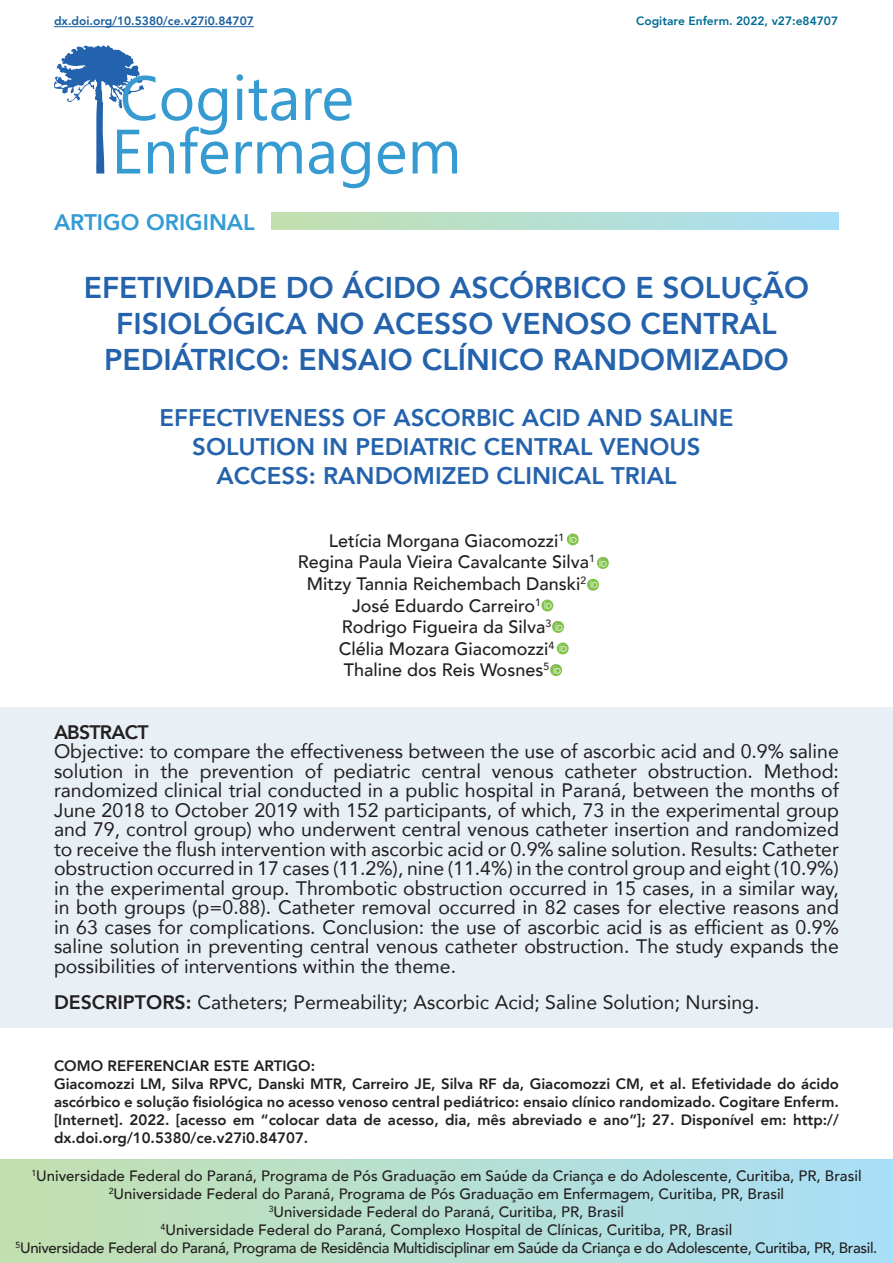
<style>
.page{position:relative;width:893px;height:1263px;background:#fff}
.page>*{position:absolute;margin:0;border:0;box-sizing:border-box;transform-origin:0 0}
.t1{font:800 30px/36px "Avenir";color:#2462ac;text-align:center}
.t2{font:800 24px "Avenir";color:#2462ac}
.t3{font:800 22.5px "Avenir";color:#349bd3}
.TEXTO{font:19.5px/19.5px "Avenir";color:#231f20;text-align:justify}
.t4{font:800 19.5px "Avenir";letter-spacing:-.04em;color:#231f20}
.t5{font:500 18px "Avenir";color:#231f20}
.t6{font:800 15px/18px "Avenir";color:#231f20;text-align:justify}
.t7{font:500 15px "Avenir";color:#231f20}
.t8{font:500 15px "Avenir";letter-spacing:-.025em;color:#231f20}
.t9{font:500 12px/18.6px "Avenir";color:#231f20;text-align:center}
.t10{font:800 12px "Avenir";color:#175d9e}
.t11{font:800 12px "Avenir";color:#006c95}
.s1{font-weight:800}
</style>
<div class="page">
<svg style="left:236px;top:141px;width:66px;height:32px"></svg>
<svg style="left:309px;top:141px;width:25px;height:33px"></svg>
<svg style="left:341px;top:141px;width:29px;height:47px"></svg>
<svg style="left:378px;top:141px;width:27px;height:33px"></svg>
<svg style="left:413px;top:141px;width:44px;height:32px"></svg>
<svg style="left:54px;top:45px;width:174px;height:129px"></svg>
<svg style="left:237px;top:74px;width:6px;height:46px"></svg>
<svg style="left:249px;top:79px;width:47px;height:42px"></svg>
<svg style="left:305px;top:88px;width:46px;height:33px"></svg>
<svg style="left:567px;top:533px;width:12px;height:12px"></svg>
<svg style="left:597px;top:557px;width:12px;height:12px"></svg>
<svg style="left:541px;top:600px;width:12px;height:11px"></svg>
<svg style="left:587px;top:579px;width:12px;height:12px"></svg>
<div style="left:271px;top:213px;width:568px;height:16px;background:linear-gradient(to right,#c3dfae,#a9dff7)"></div>
<div style="left:0;top:1160px;width:893px;height:102px;background:linear-gradient(to right,#c3dfae,#a9dff7)"></div>
<hr style="left:54px;top:26px;width:200px;height:1px;background:#175d9e">
<div style="left:0;top:707px;width:893px;height:321px;background:#e8f0f6"></div>
<svg style="left:552px;top:621px;width:12px;height:12px"></svg>
<svg style="left:557px;top:642px;width:12px;height:12px"></svg>
<svg style="left:550px;top:664px;width:12px;height:12px"></svg>
<p class="t10" style="left:54px;top:10px;width:201px">dx.doi.org/10.5380/ce.v27i0.84707</p>
<p class="t3" style="left:54px;top:201px;width:202px">ARTIGO ORIGINAL</p>
<p class="t11" style="left:636px;top:10px;width:203px">Cogitare Enferm. 2022, v27:e84707</p>
<p class="t1" style="left:84px;top:267px;width:727px">EFETIVIDADE DO ÁCIDO ASCÓRBICO E SOLUÇÃO<br>FISIOLÓGICA NO ACESSO VENOSO CENTRAL<br>PEDIÁTRICO: ENSAIO CLÍNICO RANDOMIZADO</p>
<p class="t2" style="left:160px;top:396px;width:575px">EFFECTIVENESS OF ASCORBIC ACID AND SALINE</p>
<p class="t2" style="left:192px;top:425px;width:510px">SOLUTION IN PEDIATRIC CENTRAL VENOUS</p>
<p class="t2" style="left:216px;top:454px;width:461px">ACCESS: RANDOMIZED CLINICAL TRIAL</p>
<p class="t5" style="left:329px;top:525px;width:237px">Letícia Morgana Giacomozzi<sup>1</sup></p>
<p class="t5" style="left:298px;top:546px;width:299px">Regina Paula Vieira Cavalcante Silva<sup>1</sup></p>
<p class="t5" style="left:307px;top:568px;width:281px">Mitzy Tannia Reichembach Danski<sup>2</sup></p>
<p class="t5" style="left:352px;top:590px;width:190px">José Eduardo Carreiro<sup>1</sup></p>
<p class="t5" style="left:342px;top:611px;width:211px">Rodrigo Figueira da Silva<sup>3</sup></p>
<p class="t5" style="left:339px;top:633px;width:217px">Clélia Mozara Giacomozzi<sup>4</sup></p>
<p class="t5" style="left:344px;top:654px;width:207px">Thaline dos Reis Wosnes<sup>5</sup></p>
<p class="t4" style="left:54px;top:714px;width:96px">ABSTRACT</p>
<p class="TEXTO" style="left:54px;top:741px;width:786px">Objective: to compare the effectiveness between the use of ascorbic acid and 0.9% saline solution in the prevention of pediatric central venous catheter obstruction. Method: randomized clinical trial conducted in a public hospital in Paraná, between the months of June 2018 to October 2019 with 152 participants, of which, 73 in the experimental group and 79, control group) who underwent central venous catheter insertion and randomized to receive the flush intervention with ascorbic acid or 0.9% saline solution. Results: Catheter obstruction occurred in 17 cases (11.2%), nine (11.4%) in the control group and eight (10.9%) in the experimental group. Thrombotic obstruction occurred in 15 cases, in a similar way, in both groups (p=0.88). Catheter removal occurred in 82 cases for elective reasons and in 63 cases for complications. Conclusion: the use of ascorbic acid is as efficient as 0.9% saline solution in preventing central venous catheter obstruction. The study expands the possibilities of interventions within the theme.</p>
<p class="TEXTO" style="left:54px;top:992px;width:707px"><span class="s1">DESCRIPTORS:</span> Catheters; Permeability; Ascorbic Acid; Saline Solution; Nursing.</p>
<p class="t6" style="left:54px;top:1056px;width:263px">COMO REFERENCIAR ESTE ARTIGO:</p>
<p class="t6" style="left:54px;top:1074px;width:786px">Giacomozzi LM, Silva RPVC, Danski MTR, Carreiro JE, Silva RF da, Giacomozzi CM, et al. Efetividade do ácido ascórbico e solução fisiológica no acesso venoso central pediátrico: ensaio clínico randomizado. Cogitare Enferm. [Internet]. 2022. [acesso em “colocar data de acesso, dia, mês abreviado e ano”]; 27. Disponível em: http:// dx.doi.org/10.5380/ce.v27i0.84707.</p>
<p class="t7" style="left:31px;top:1163px;width:832px"><sup>1</sup>Universidade Federal do Paraná, Programa de Pós Graduação em Saúde da Criança e do Adolescente, Curitiba, PR, Brasil</p>
<p class="t7" style="left:109px;top:1181px;width:677px"><sup>2</sup>Universidade Federal do Paraná, Programa de Pós Graduação em Enfermagem, Curitiba, PR, Brasil</p>
<p class="t7" style="left:269px;top:1199px;width:357px"><sup>3</sup>Universidade Federal do Paraná, Curitiba, PR, Brasil</p>
<p class="t7" style="left:161px;top:1217px;width:573px"><sup>4</sup>Universidade Federal do Paraná, Complexo Hospital de Clínicas, Curitiba, PR, Brasil</p>
<p class="t8" style="left:16px;top:1235px;width:863px"><sup>5</sup>Universidade Federal do Paraná, Programa de Residência Multidisciplinar em Saúde da Criança e do Adolescente, Curitiba, PR, Brasil.</p>
<p class="t9" style="left:129px;top:1216px;width:636px">Efetividade do ácido ascórbico e solução fisiológica no acesso venoso central pediátrico: ensaio clínico randomizado.<br>Giacomozzi LM, Silva RPVC, Danski MTR, Carreiro JE, Silva RF da, Giacomozzi CM, et al.</p>
</div>
